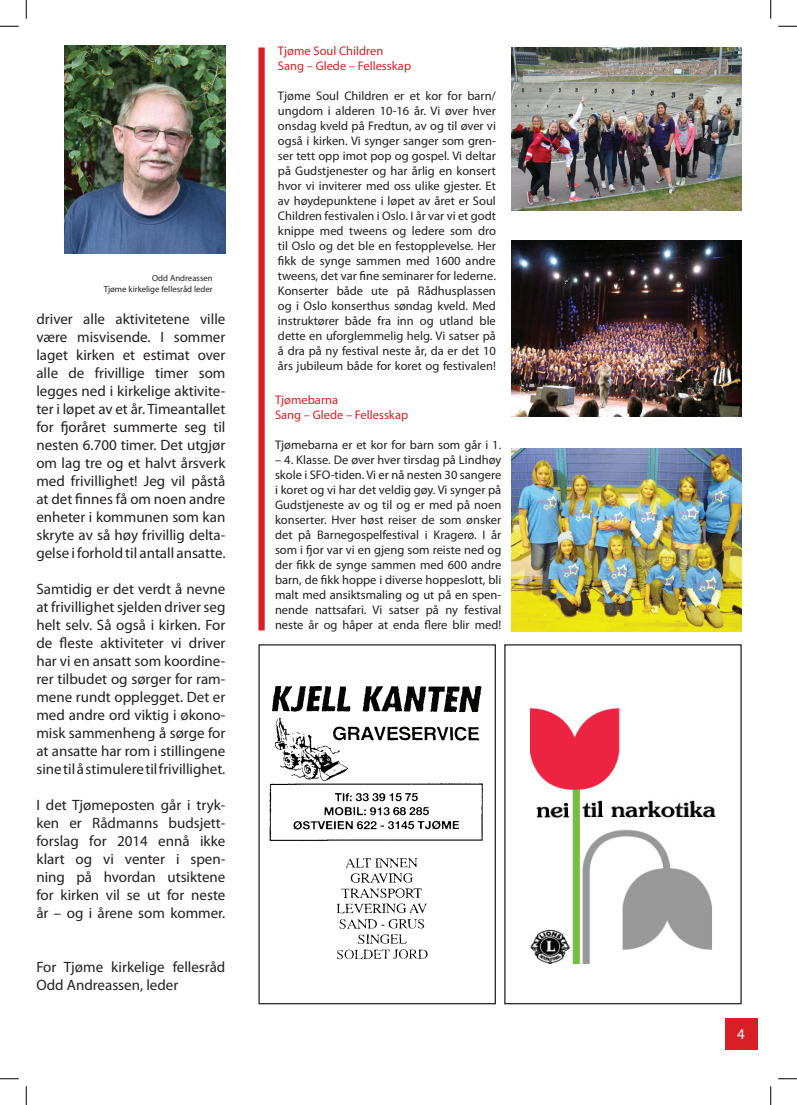
<style>
.page{position:relative;width:797px;height:1105px;background:#fff}
.page>*{position:absolute;margin:0;border:0;box-sizing:border-box;transform-origin:0 0}
.t1{font:15px/18px "Myriad Pro";color:#231f20;text-align:justify}
.t2{font:15px "Myriad Pro";color:#fff}
.t3{font:12.5px/15px "Myriad Pro";color:#231f20;text-align:justify}
.t4{font:12.5px/15px "Myriad Pro";color:#d81f26}
.t5{font:8.75px/10.5px "Myriad Pro";color:#231f20;text-align:right}
</style>
<div class="page">
<div style="left:725px;top:1018px;width:32px;height:32px;background:#d81f26"></div>
<img style="left:531px;top:708px;width:184px;height:255px">
<div style="left:504px;top:644px;width:237px;height:360px;border:1px solid #231f20"></div>
<img style="left:269px;top:686px;width:214px;height:274px">
<div style="left:258px;top:644px;width:238px;height:360px;border:1px solid #231f20"></div>
<img style="left:64px;top:46px;width:161px;height:207px">
<img style="left:511px;top:448px;width:230px;height:184px">
<img style="left:511px;top:241px;width:230px;height:175px">
<img style="left:511px;top:47px;width:230px;height:163px">
<div style="left:258px;top:48px;width:7px;height:582px;background:#d81f26"></div>
<svg style="left:0;top:25px;width:19px;height:2px"></svg>
<svg style="left:778px;top:25px;width:19px;height:2px"></svg>
<svg style="left:0;top:1078px;width:19px;height:1px"></svg>
<svg style="left:778px;top:1078px;width:19px;height:1px"></svg>
<svg style="left:25px;top:0;width:2px;height:19px"></svg>
<svg style="left:25px;top:1086px;width:2px;height:19px"></svg>
<svg style="left:770px;top:0;width:1px;height:19px"></svg>
<svg style="left:770px;top:1086px;width:1px;height:19px"></svg>
<p class="t5" style="left:104px;top:273px;width:110px">Odd Andreassen<br>Tjøme kirkelige fellesråd leder</p>
<p class="t1" style="left:36px;top:310px;width:191px">driver alle aktivitetene ville være misvisende. I sommer laget kirken et estimat over alle de frivillige timer som legges ned i kirkelige aktivite&shy;ter i løpet av et år. Timeantallet for fjoråret summerte seg til nesten 6.700 timer. Det utgjør om lag tre og et halvt årsverk med frivillighet! Jeg vil påstå at det finnes få om noen andre enheter i kommunen som kan skryte av så høy frivillig delta&shy;gelse i forhold til antall ansatte.</p>
<p class="t1" style="left:36px;top:580px;width:190px">Samtidig er det verdt å nevne at frivillighet sjelden driver seg helt selv. Så også i kirken. For de fleste aktiviteter vi driver har vi en ansatt som koordine&shy;rer tilbudet og sørger for ram&shy;mene rundt opplegget. Det er med andre ord viktig i økono&shy;misk sammenheng å sørge for at ansatte har rom i stillingene sine til å stimulere til frivillighet.</p>
<p class="t1" style="left:36px;top:796px;width:190px">I det Tjømeposten går i tryk&shy;ken er Rådmanns budsjett&shy;forslag for 2014 ennå ikke klart og vi venter i spen&shy;ning på hvordan utsiktene for kirken vil se ut for neste år – og i årene som kommer.</p>
<p class="t1" style="left:36px;top:958px;width:190px">For Tjøme kirkelige fellesråd<br>Odd Andreassen, leder</p>
<p class="t4" style="left:278px;top:43px;width:135px">Tjøme Soul Children<br>Sang – Glede – Fellesskap</p>
<p class="t3" style="left:278px;top:88px;width:219px">Tjøme Soul Children er et kor for barn/ ungdom i alderen 10-16 år. Vi øver hver onsdag kveld på Fredtun, av og til øver vi også i kirken. Vi synger sanger som gren&shy;ser tett opp imot pop og gospel. Vi deltar på Gudstjenester og har årlig en konsert hvor vi inviterer med oss ulike gjester. Et av høydepunktene i løpet av året er Soul Children festivalen i Oslo. I år var vi et godt knippe med tweens og ledere som dro til Oslo og det ble en festopplevelse. Her fikk de synge sammen med 1600 andre tweens, det var fine seminarer for lederne.<br>Konserter både ute på Rådhusplassen og i Oslo konserthus søndag kveld. Med instruktører både fra inn og utland ble dette en uforglemmelig helg. Vi satser på å dra på ny festival neste år, da er det 10 års jubileum både for koret og festivalen!</p>
<p class="t4" style="left:275px;top:392px;width:135px">Tjømebarna<br>Sang – Glede – Fellesskap</p>
<p class="t3" style="left:275px;top:437px;width:228px">Tjømebarna er et kor for barn som går i 1.</p>
<p class="t3" style="left:275px;top:452px;width:228px">– 4. Klasse. De øver hver tirsdag på Lindhøy skole i SFO-tiden. Vi er nå nesten 30 sangere i koret og vi har det veldig gøy. Vi synger på Gudstjeneste av og til og er med på noen konserter. Hver høst reiser de som ønsker det på Barnegospelfestival i Kragerø. I år som i fjor var vi en gjeng som reiste ned og der fikk de synge sammen med 600 andre barn, de fikk hoppe i diverse hoppeslott, bli malt med ansiktsmaling og ut på en spen&shy;nende nattsafari. Vi satser på ny festival neste år og håper at enda flere blir med!</p>
<p class="t2" style="left:737px;top:1024px;width:9px">4</p>
</div>
